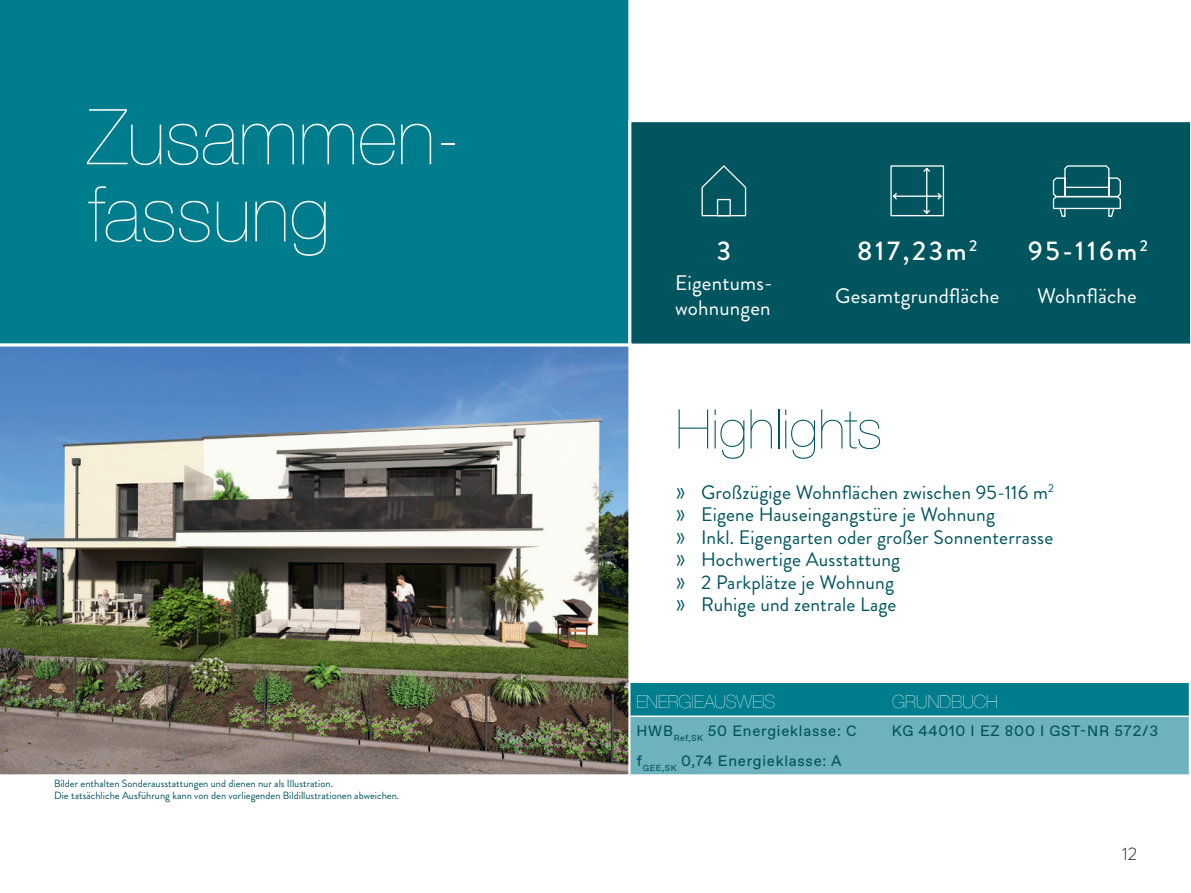
<style>
.page{position:relative;width:1191px;height:893px;background:#fff}
.page>*{position:absolute;margin:0;border:0;box-sizing:border-box;transform-origin:0 0}
.t1{font:200 77.1px/77.1px "Helvetica Neue";color:#fff}
.t2{font:200 54.75px "Helvetica Neue";letter-spacing:.005em;color:#00555f}
.t3{font:500 27px "Brandon Grotesque";letter-spacing:.1em;color:#fff}
.t4{font:21px/25.2px "Brandon Grotesque";letter-spacing:.01em;color:#fff}
.t5{font:19.5px/22.5px "Brandon Grotesque";letter-spacing:.01em;color:#00555f}
.t6{font:200 18px "Helvetica Neue";letter-spacing:.005em;color:#fff}
.t7{font:300 18px "Brandon Grotesque";color:#231f20}
.t8{font:15px "Favorit Pro";letter-spacing:.05em;color:#00555f}
.t9{font:10.5px/12.6px "Brandon Grotesque";color:#00555f}
.s1{font-family:"Eurostile";font-weight:500}
</style>
<div class="page">
<div style="left:0;top:0;width:629px;height:344px;background:#007d8c"></div>
<div style="left:628px;top:119px;width:563px;height:225px;background:#00555f"></div>
<img style="left:0;top:346px;width:629px;height:429px">
<svg style="left:889px;top:165px;width:55px;height:52px;background:#256d76"></svg>
<svg style="left:1052px;top:164px;width:69px;height:54px;background:#256e76"></svg>
<svg style="left:700px;top:164px;width:47px;height:53px;background:#15636c"></svg>
<div style="left:717px;top:199px;width:14px;height:17px;border:1px solid #fff"></div>
<svg style="left:630px;top:683px;width:558px;height:91px;background:#479fab"></svg>
<hr style="left:630px;top:715px;width:256px;height:2px;background:#fff">
<hr style="left:886px;top:715px;width:302px;height:2px;background:#fff">
<h1 class="t1" style="left:88px;top:96px;width:374px">Zusammen&shy;fassung</h1>
<p class="t9" style="left:54px;top:777px;width:347px">Bilder enthalten Sonderausstattungen und dienen nur als Illustration.<br>Die tatsächliche Ausführung kann von den vorliegenden Bildillustrationen abweichen.</p>
<h3 class="t3" style="left:716px;top:232px;width:16px">3</h3>
<p class="t4" style="left:675px;top:270px;width:99px">Eigentums&shy;wohnungen</p>
<h3 class="t3" style="left:857px;top:232px;width:122px">817,23m<sup>2</sup></h3>
<p class="t4" style="left:835px;top:283px;width:166px">Gesamtgrundfläche</p>
<p class="t4" style="left:1037px;top:283px;width:101px">Wohnfläche</p>
<h3 class="t3" style="left:1028px;top:232px;width:121px">95-116m<sup>2</sup></h3>
<h2 class="t2" style="left:675px;top:387px;width:208px">Highlights</h2>
<p class="t5" style="left:675px;top:481px;width:380px"><span class="s1">»</span> Großzügige Wohnflächen zwischen 95-116 m<sup>2 </sup><span class="s1">»</span> Eigene Hauseingangstüre je Wohnung<br><span class="s1">»</span> Inkl. Eigengarten oder großer Sonnenterrasse <span class="s1">»</span> Hochwertige Ausstattung<br><span class="s1">»</span> 2 Parkplätze je Wohnung<br><span class="s1">»</span> Ruhige und zentrale Lage</p>
<p class="t6" style="left:636px;top:687px;width:140px">ENERGIEAUSWEIS</p>
<p class="t6" style="left:892px;top:687px;width:107px">GRUNDBUCH</p>
<p class="t8" style="left:636px;top:721px;width:221px">HWB<sub>Ref,SK</sub> 50 Energieklasse: C</p>
<p class="t8" style="left:892px;top:721px;width:268px">KG 44010 I EZ 800 I GST-NR 572/3</p>
<p class="t8" style="left:636px;top:751px;width:207px">f<sub>GEE,SK</sub> 0,74 Energieklasse: A</p>
<p class="t7" style="left:1122px;top:841px;width:17px">12</p>
</div>
